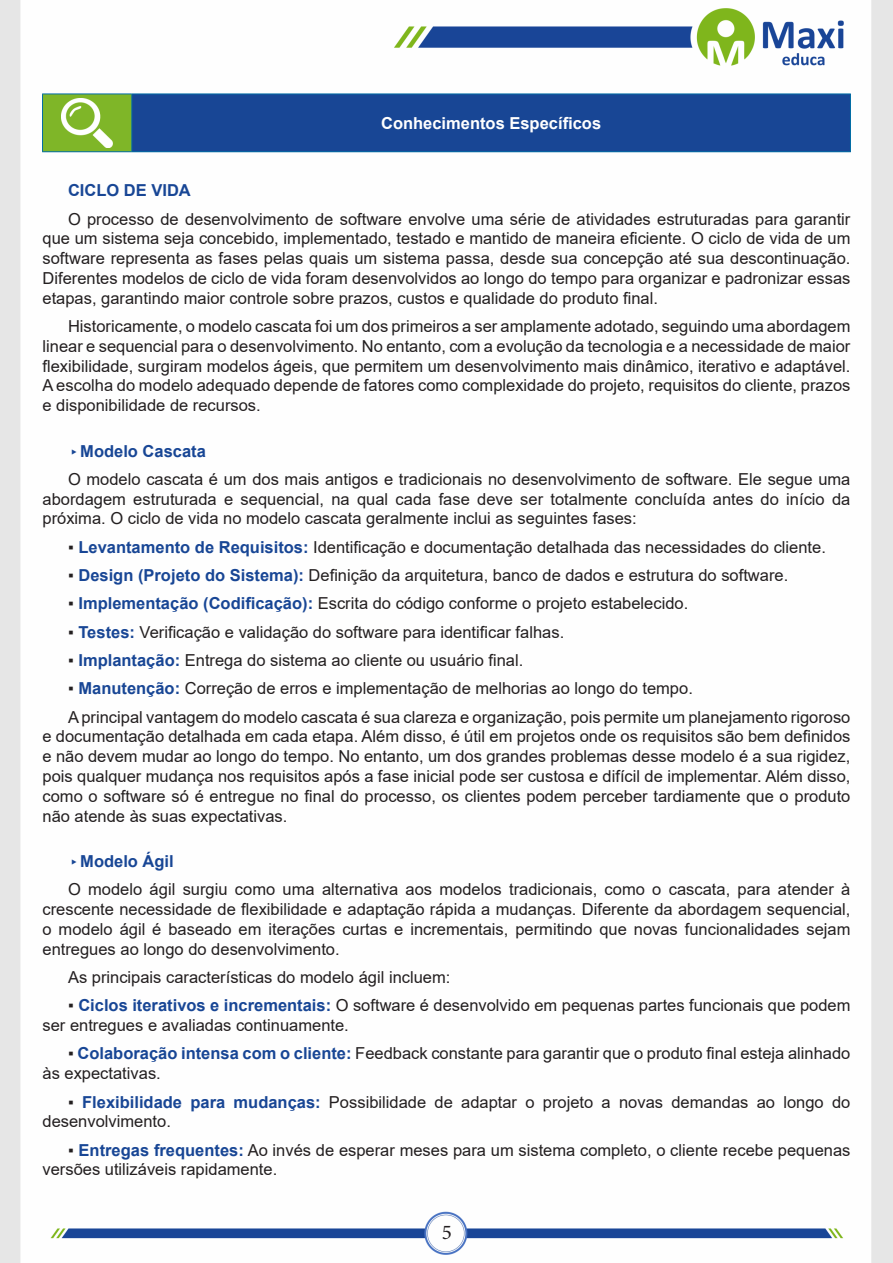
<style>
.page{position:relative;width:893px;height:1263px;background:#fff}
.page>*{position:absolute;margin:0;border:0;box-sizing:border-box;transform-origin:0 0}
.t1{font:21px "Minion Pro";color:#231f20}
.t2{font:16.5px/19.8px "Arial";color:#231f20;text-align:justify}
.t3{font:700 16.5px "Arial";color:#184695}
.CENTRALIZAR{font:700 16.5px "Arial";color:#fff}
.s1{font-weight:700;color:#184695}
</style>
<div class="page">
<img style="left:0;top:0;width:893px;height:1263px">
<div style="left:43px;top:94px;width:89px;height:58px;background:#7fb628"></div>
<div style="left:132px;top:94px;width:718px;height:58px;background:#184695"></div>
<hr style="left:42px;top:94px;width:90px;height:1px;background:#036ea6">
<hr style="left:42px;top:94px;width:1px;height:57px;background:#036ea6">
<hr style="left:42px;top:151px;width:90px;height:1px;background:#036ea6">
<hr style="left:132px;top:94px;width:719px;height:1px;background:#036ea6">
<hr style="left:131px;top:94px;width:1px;height:57px;background:#036ea6">
<hr style="left:850px;top:94px;width:1px;height:57px;background:#036ea6">
<hr style="left:132px;top:151px;width:719px;height:1px;background:#036ea6">
<img style="left:62px;top:98px;width:50px;height:49px">
<p class="CENTRALIZAR" style="left:381px;top:111px;width:222px">Conhecimentos Específicos</p>
<p class="t3" style="left:68px;top:179px;width:124px">CICLO DE VIDA</p>
<p class="t2" style="left:43px;top:209px;width:809px;text-indent:26px">O processo de desenvolvimento de software envolve uma série de atividades estruturadas para garantir que um sistema seja concebido, implementado, testado e mantido de maneira eficiente. O ciclo de vida de um software representa as fases pelas quais um sistema passa, desde sua concepção até sua descontinuação.<br>Diferentes modelos de ciclo de vida foram desenvolvidos ao longo do tempo para organizar e padronizar essas etapas, garantindo maior controle sobre prazos, custos e qualidade do produto final.</p>
<p class="t2" style="left:43px;top:316px;width:809px;text-indent:26px">Historicamente, o modelo cascata foi um dos primeiros a ser amplamente adotado, seguindo uma abordagem linear e sequencial para o desenvolvimento. No entanto, com a evolução da tecnologia e a necessidade de maior flexibilidade, surgiram modelos ágeis, que permitem um desenvolvimento mais dinâmico, iterativo e adaptável.<br>A escolha do modelo adequado depende de fatores como complexidade do projeto, requisitos do cliente, prazos e disponibilidade de recursos.</p>
<p class="t3" style="left:68px;top:439px;width:139px">▸Modelo Cascata</p>
<p class="t2" style="left:43px;top:469px;width:809px;text-indent:26px">O modelo cascata é um dos mais antigos e tradicionais no desenvolvimento de software. Ele segue uma abordagem estruturada e sequencial, na qual cada fase deve ser totalmente concluída antes do início da próxima. O ciclo de vida no modelo cascata geralmente inclui as seguintes fases:</p>
<p class="t2" style="left:68px;top:537px;width:759px">▪ <span class="s1">Levantamento de Requisitos:</span> Identificação e documentação detalhada das necessidades do cliente.</p>
<p class="t2" style="left:68px;top:565px;width:722px">▪ <span class="s1">Design (Projeto do Sistema):</span> Definição da arquitetura, banco de dados e estrutura do software.</p>
<p class="t2" style="left:68px;top:594px;width:622px">▪ <span class="s1">Implementação (Codificação):</span> Escrita do código conforme o projeto estabelecido.</p>
<p class="t2" style="left:68px;top:622px;width:498px">▪ <span class="s1">Testes:</span> Verificação e validação do software para identificar falhas.</p>
<p class="t2" style="left:68px;top:650px;width:457px">▪ <span class="s1">Implantação:</span> Entrega do sistema ao cliente ou usuário final.</p>
<p class="t2" style="left:68px;top:678px;width:626px">▪ <span class="s1">Manutenção:</span> Correção de erros e implementação de melhorias ao longo do tempo.</p>
<p class="t2" style="left:43px;top:707px;width:809px;text-indent:26px">A principal vantagem do modelo cascata é sua clareza e organização, pois permite um planejamento rigoroso e documentação detalhada em cada etapa. Além disso, é útil em projetos onde os requisitos são bem definidos e não devem mudar ao longo do tempo. No entanto, um dos grandes problemas desse modelo é a sua rigidez, pois qualquer mudança nos requisitos após a fase inicial pode ser custosa e difícil de implementar. Além disso, como o software só é entregue no final do processo, os clientes podem perceber tardiamente que o produto não atende às suas expectativas.</p>
<p class="t3" style="left:68px;top:849px;width:107px">▸Modelo Ágil</p>
<p class="t2" style="left:43px;top:879px;width:809px;text-indent:26px">O modelo ágil surgiu como uma alternativa aos modelos tradicionais, como o cascata, para atender à crescente necessidade de flexibilidade e adaptação rápida a mudanças. Diferente da abordagem sequencial, o modelo ágil é baseado em iterações curtas e incrementais, permitindo que novas funcionalidades sejam entregues ao longo do desenvolvimento.</p>
<p class="t2" style="left:68px;top:967px;width:384px">As principais características do modelo ágil incluem:</p>
<p class="t2" style="left:43px;top:995px;width:809px;text-indent:26px">▪ <span class="s1">Ciclos iterativos e incrementais:</span> O software é desenvolvido em pequenas partes funcionais que podem ser entregues e avaliadas continuamente.</p>
<p class="t2" style="left:43px;top:1043px;width:809px;text-indent:26px">▪ <span class="s1">Colaboração intensa com o cliente:</span> Feedback constante para garantir que o produto final esteja alinhado às expectativas.</p>
<p class="t2" style="left:43px;top:1092px;width:809px;text-indent:26px">▪ <span class="s1">Flexibilidade para mudanças:</span> Possibilidade de adaptar o projeto a novas demandas ao longo do desenvolvimento.</p>
<p class="t2" style="left:43px;top:1140px;width:809px;text-indent:26px">▪ <span class="s1">Entregas frequentes:</span> Ao invés de esperar meses para um sistema completo, o cliente recebe pequenas versões utilizáveis rapidamente.</p>
<p class="t1" style="left:442px;top:1218px;width:12px">5</p>
</div>
